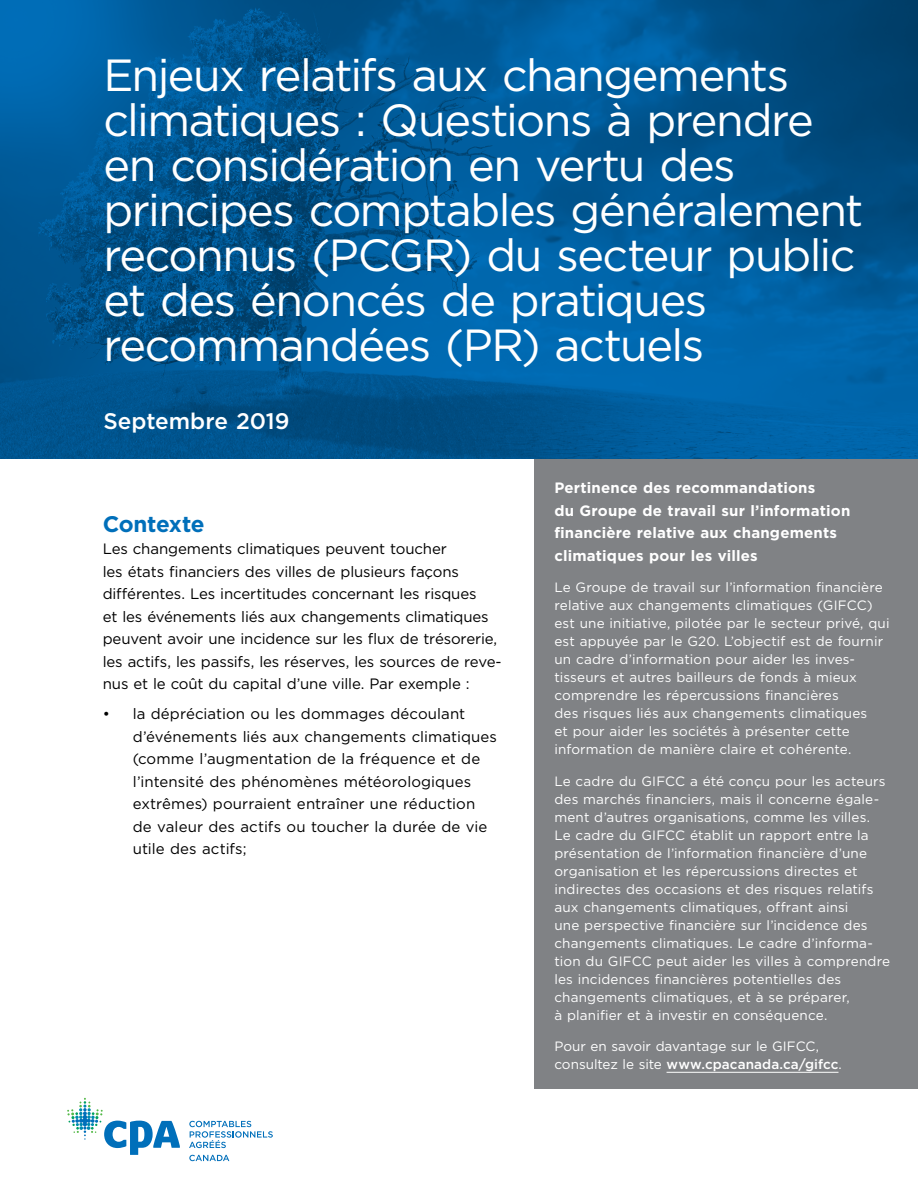
<style>
.page{position:relative;width:918px;height:1188px;background:#fff}
.page>*{position:absolute;margin:0;border:0;box-sizing:border-box;transform-origin:0 0}
.t1{font:45px/45px "Gotham";letter-spacing:-.035em;color:#fff}
.t2{font:500 22.5px "Gotham";color:#fff}
.t3{font:700 22.5px "Gotham";letter-spacing:-.02em;color:#006fba}
.t4{font:15px/22.5px "Gotham";letter-spacing:-.005em;color:#000}
.t5{font:700 15px/22.5px "Gotham";letter-spacing:.01em;color:#fff}
.t6{font:13.5px/18px "Gotham";letter-spacing:.01em;color:#fff}
.s1{font-weight:500}
</style>
<div class="page">
<svg style="left:0;top:0;width:918px;height:459px;background:#005895"></svg>
<div style="left:535px;top:459px;width:383px;height:630px;background:#808285"></div>
<hr style="left:667px;top:1072px;width:172px;height:1px;background:#fff">
<svg style="left:189px;top:1121px;width:84px;height:27px"></svg>
<svg style="left:67px;top:1098px;width:113px;height:57px"></svg>
<svg style="left:189px;top:1155px;width:40px;height:6px"></svg>
<h1 class="t1" style="left:104px;top:52px;width:761px">Enjeux relatifs aux changements climatiques : Questions à prendre en considération en vertu des principes comptables généralement reconnus (PCGR) du secteur public et des énoncés de pratiques recommandées (PR) actuels</h1>
<h2 class="t2" style="left:104px;top:408px;width:188px">Septembre 2019</h2>
<h2 class="t3" style="left:103px;top:511px;width:103px">Contexte</h2>
<p class="t4" style="left:103px;top:537px;width:401px">Les changements climatiques peuvent toucher<br>les états financiers des villes de plusieurs façons différentes. Les incertitudes concernant les risques<br>et les événements liés aux changements climatiques peuvent avoir une incidence sur les flux de trésorerie, les actifs, les passifs, les réserves, les sources de reve&shy;nus et le coût du capital d’une ville. Par exemple :</p>
<p class="t4" style="left:133px;top:702px;width:366px;text-indent:-30px">• la dépréciation ou les dommages découlant d’événements liés aux changements climatiques (comme l’augmentation de la fréquence et de l’intensité des phénomènes météorologiques extrêmes) pourraient entraîner une réduction de valeur des actifs ou toucher la durée de vie utile des actifs;</p>
<p class="t5" style="left:554px;top:476px;width:297px">Pertinence des recommandations<br>du Groupe de travail sur l’information financière relative aux changements climatiques pour les villes</p>
<p class="t6" style="left:554px;top:578px;width:337px">Le Groupe de travail sur l’information financière relative aux changements climatiques (GIFCC) est une initiative, pilotée par le secteur privé, qui est appuyée par le G20. L’objectif est de fournir un cadre d’information pour aider les inves&shy;tisseurs et autres bailleurs de fonds à mieux comprendre les répercussions financières<br>des risques liés aux changements climatiques<br>et pour aider les sociétés à présenter cette information de manière claire et cohérente.</p>
<p class="t6" style="left:554px;top:772px;width:337px">Le cadre du GIFCC a été conçu pour les acteurs des marchés financiers, mais il concerne égale&shy;ment d’autres organisations, comme les villes.<br>Le cadre du GIFCC établit un rapport entre la présentation de l’information financière d’une organisation et les répercussions directes et indirectes des occasions et des risques relatifs aux changements climatiques, offrant ainsi<br>une perspective financière sur l’incidence des changements climatiques. Le cadre d’informa&shy;tion du GIFCC peut aider les villes à comprendre les incidences financières potentielles des changements climatiques, et à se préparer,<br>à planifier et à investir en conséquence.</p>
<p class="t6" style="left:554px;top:1037px;width:289px">Pour en savoir davantage sur le GIFCC, consultez le site <span class="s1">www.cpacanada.ca/gifcc</span>.</p>
</div>
